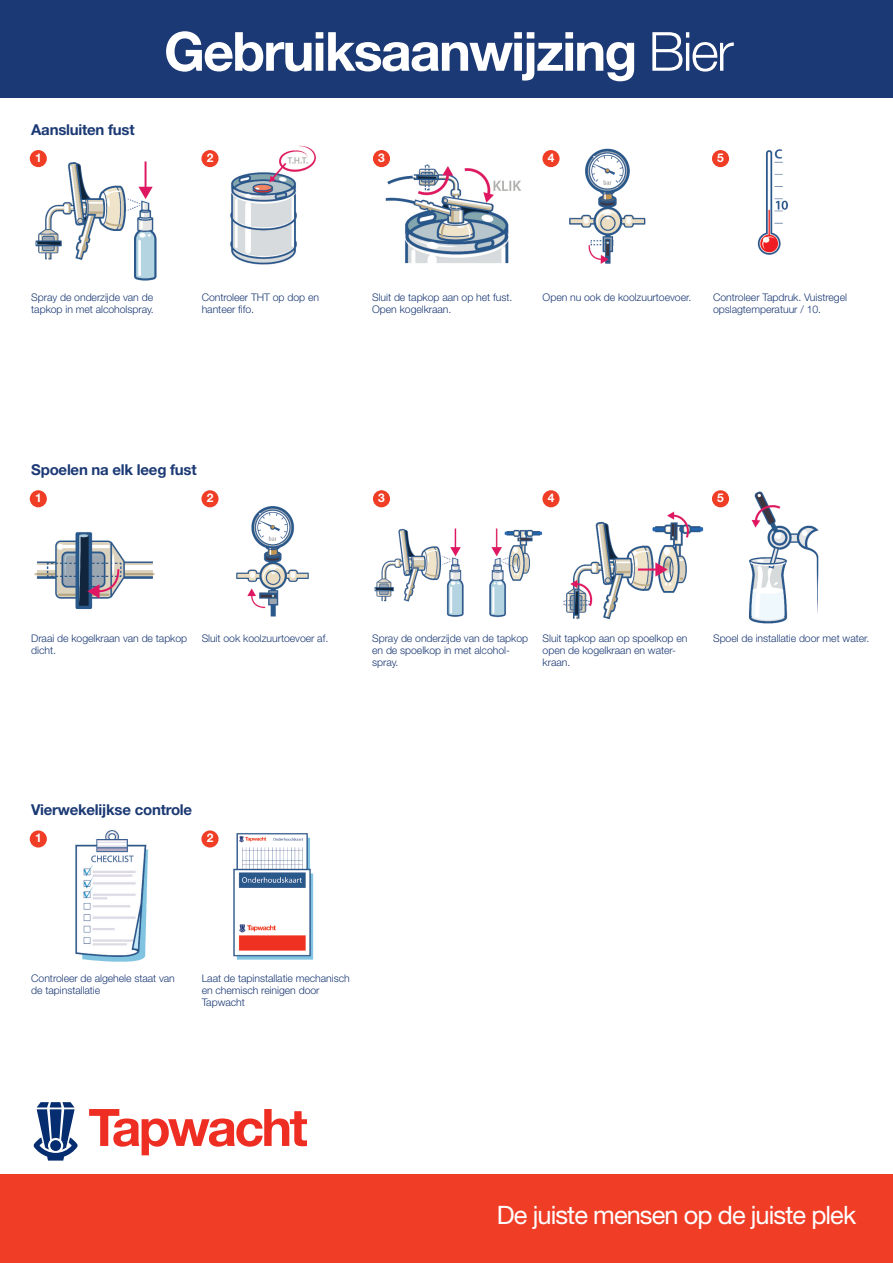
<style>
.page{position:relative;width:893px;height:1263px;background:#fff}
.page>*{position:absolute;margin:0;border:0;box-sizing:border-box;transform-origin:0 0}
.t1{font:700 54px "Helvetica Neue";letter-spacing:-.035em;color:#fff}
.t2{font:700 51.75px "Helvetica Neue";letter-spacing:-.05em;color:#ee2e22}
.t3{font:25.35px "Helvetica Neue";letter-spacing:-.035em;color:#fff}
.t4{font:700 15px "Helvetica Neue";letter-spacing:-.015em;color:#1b3974}
.t5{font:700 12px "Helvetica Neue";color:#fff}
.t6{font:300 10.5px/12px "Helvetica Neue";letter-spacing:-.005em;color:#1b3974}
.s1{font-weight:300}
</style>
<div class="page">
<img style="left:29px;top:150px;width:128px;height:131px">
<img style="left:217px;top:145px;width:99px;height:120px">
<img style="left:372px;top:150px;width:149px;height:114px">
<img style="left:557px;top:148px;width:89px;height:116px">
<img style="left:712px;top:149px;width:76px;height:106px">
<div style="left:0;top:0;width:893px;height:98px;background:#1b3974"></div>
<div style="left:0;top:1174px;width:893px;height:89px;background:#ef3d26"></div>
<svg style="left:34px;top:1102px;width:44px;height:58px"></svg>
<div style="left:30px;top:150px;width:17px;height:17px;background:#ef3d26;border-radius:50%"></div>
<div style="left:201px;top:150px;width:18px;height:17px;background:#ef3d26;border-radius:50%"></div>
<div style="left:373px;top:150px;width:17px;height:17px;background:#ef3d26;border-radius:50%"></div>
<div style="left:542px;top:150px;width:17px;height:17px;background:#ef3d26;border-radius:50%"></div>
<div style="left:712px;top:150px;width:17px;height:17px;background:#ef3d26;border-radius:50%"></div>
<img style="left:34px;top:532px;width:121px;height:77px">
<img style="left:208px;top:501px;width:101px;height:116px">
<img style="left:374px;top:528px;width:169px;height:90px">
<img style="left:563px;top:506px;width:162px;height:114px">
<img style="left:727px;top:491px;width:92px;height:133px">
<div style="left:30px;top:490px;width:17px;height:17px;background:#ef3d26;border-radius:50%"></div>
<div style="left:201px;top:490px;width:18px;height:17px;background:#ef3d26;border-radius:50%"></div>
<div style="left:373px;top:490px;width:17px;height:17px;background:#ef3d26;border-radius:50%"></div>
<div style="left:542px;top:490px;width:17px;height:17px;background:#ef3d26;border-radius:50%"></div>
<div style="left:712px;top:490px;width:17px;height:17px;background:#ef3d26;border-radius:50%"></div>
<img style="left:75px;top:830px;width:74px;height:132px">
<img style="left:233px;top:833px;width:81px;height:127px">
<div style="left:30px;top:830px;width:17px;height:17px;background:#ef3d26;border-radius:50%"></div>
<div style="left:201px;top:830px;width:18px;height:17px;background:#ef3d26;border-radius:50%"></div>
<h3 class="t4" style="left:31px;top:124px;width:105px">Aansluiten fust</h3>
<h1 class="t1" style="left:164px;top:32px;width:571px">Gebruiksaanwijzing <span class="s1">Bier</span></h1>
<p class="t5" style="left:35px;top:153px;width:8px">1</p>
<p class="t5" style="left:207px;top:153px;width:8px">2</p>
<p class="t5" style="left:378px;top:153px;width:8px">3</p>
<p class="t5" style="left:548px;top:153px;width:8px">4</p>
<p class="t5" style="left:717px;top:153px;width:8px">5</p>
<p class="t6" style="left:31px;top:293px;width:124px">Spray de onderzijde van de tapkop in met alcoholspray.</p>
<p class="t6" style="left:202px;top:293px;width:119px">Controleer THT op dop en hanteer fifo.</p>
<p class="t6" style="left:372px;top:293px;width:142px">Sluit de tapkop aan op het fust.<br>Open kogelkraan.</p>
<p class="t6" style="left:543px;top:293px;width:150px">Open nu ook de koolzuurtoevoer.</p>
<p class="t6" style="left:713px;top:293px;width:135px">Controleer Tapdruk. Vuistregel opslagtemperatuur / 10.</p>
<h3 class="t4" style="left:31px;top:464px;width:167px">Spoelen na elk leeg fust</h3>
<p class="t5" style="left:35px;top:493px;width:8px">1</p>
<p class="t5" style="left:207px;top:493px;width:8px">2</p>
<p class="t5" style="left:378px;top:493px;width:8px">3</p>
<p class="t5" style="left:548px;top:493px;width:8px">4</p>
<p class="t5" style="left:717px;top:493px;width:8px">5</p>
<p class="t6" style="left:31px;top:633px;width:158px">Draai de kogelkraan van de tapkop dicht.</p>
<p class="t6" style="left:202px;top:633px;width:128px">Sluit ook koolzuurtoevoer af.</p>
<p class="t6" style="left:372px;top:633px;width:158px">Spray de onderzijde van de tapkop en de spoelkop in met alcohol&shy;spray.</p>
<p class="t6" style="left:543px;top:633px;width:146px">Sluit tapkop aan op spoelkop en open de kogelkraan en water&shy;kraan.</p>
<p class="t6" style="left:713px;top:633px;width:158px">Spoel de installatie door met water.</p>
<h3 class="t4" style="left:31px;top:804px;width:162px">Vierwekelijkse controle</h3>
<p class="t5" style="left:35px;top:833px;width:8px">1</p>
<p class="t5" style="left:207px;top:833px;width:8px">2</p>
<p class="t6" style="left:31px;top:973px;width:145px">Controleer de algehele staat van de tapinstallatie</p>
<p class="t6" style="left:202px;top:973px;width:150px">Laat de tapinstallatie mechanisch en chemisch reinigen door<br>Tapwacht</p>
<h2 class="t2" style="left:88px;top:1109px;width:221px">Tapwacht</h2>
<h3 class="t3" style="left:497px;top:1206px;width:361px">De juiste mensen op de juiste plek</h3>
</div>
